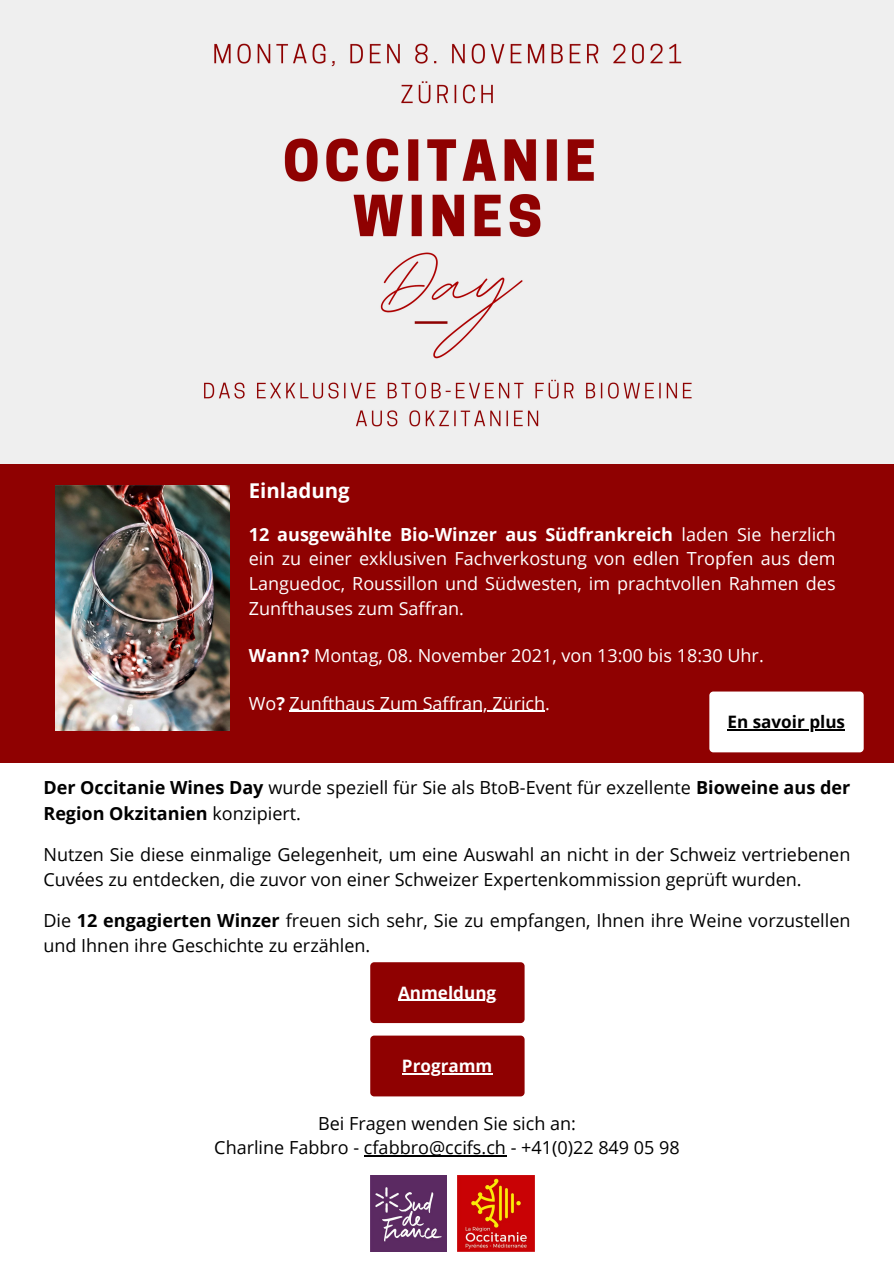
<style>
.page{position:relative;width:894px;height:1264px;background:#fff}
.page>*{position:absolute;margin:0;border:0;box-sizing:border-box;transform-origin:0 0}
.t1{font:700 20.4px "Open Sans";color:#fff}
.t2{font:18px/25px "Open Sans";color:#000}
.t3{font:18px/24.8px "Open Sans";color:#fff;text-align:justify}
.t4{font:700 17.1px "Open Sans";color:#fff}
.t5{font:700 17.1px "Open Sans";color:#000}
.s1{font-weight:700}
</style>
<div class="page">
<div style="left:0;top:0;width:893px;height:464px;background:#efefef"></div>
<div style="left:0;top:464px;width:893px;height:300px;background:#8f0101"></div>
<img style="left:56px;top:485px;width:173px;height:245px">
<div style="left:709px;top:691px;width:154px;height:61px;background:#fff;border-radius:4px"></div>
<div style="left:0;top:763px;width:893px;height:424px;background:#fff"></div>
<div style="left:370px;top:962px;width:154px;height:61px;background:#8f0101;border-radius:4px"></div>
<div style="left:370px;top:1035px;width:154px;height:61px;background:#8f0101;border-radius:4px"></div>
<img style="left:370px;top:1175px;width:76px;height:76px">
<img style="left:457px;top:1175px;width:77px;height:76px">
<hr style="left:289px;top:710px;width:256px;height:1px;background:#fff">
<hr style="left:727px;top:729px;width:117px;height:1px;background:#000">
<hr style="left:398px;top:999px;width:98px;height:1px;background:#fff">
<hr style="left:402px;top:1073px;width:90px;height:1px;background:#fff">
<hr style="left:364px;top:1155px;width:142px;height:1px;background:#000">
<p class="t1" style="left:249px;top:476px;width:102px">Einladung</p>
<p class="t3" style="left:249px;top:521px;width:588px"><span class="s1">12 ausgewählte Bio-Winzer aus Südfrankreich</span> laden Sie herzlich ein zu einer exklusiven Fachverkostung von edlen Tropfen aus dem Languedoc, Roussillon und Südwesten, im prachtvollen Rahmen des Zunfthauses zum Saffran.</p>
<p class="t3" style="left:249px;top:643px;width:516px"><span class="s1">Wann?</span> Montag, 08. November 2021, von 13:00 bis 18:30 Uhr.</p>
<p class="t3" style="left:249px;top:690px;width:302px">Wo<span class="s1">?</span> Zunfthaus Zum Saffran, Zürich.</p>
<p class="t5" style="left:727px;top:709px;width:119px">En savoir plus</p>
<p class="t2" style="left:43px;top:775px;width:808px"><span class="s1">Der Occitanie Wines Day</span> wurde speziell für Sie als BtoB-Event für exzellente <span class="s1">Bioweine aus der<br>Region Okzitanien</span> konzipiert.</p>
<p class="t2" style="left:43px;top:841px;width:808px">Nutzen Sie diese einmalige Gelegenheit, um eine Auswahl an nicht in der Schweiz vertriebenen<br>Cuvées zu entdecken, die zuvor von einer Schweizer Expertenkommission geprüft wurden.</p>
<p class="t2" style="left:43px;top:907px;width:808px">Die <span class="s1">12 engagierten Winzer</span> freuen sich sehr, Sie zu empfangen, Ihnen ihre Weine vorzustellen und Ihnen ihre Geschichte zu erzählen.</p>
<p class="t4" style="left:398px;top:980px;width:100px">Anmeldung</p>
<p class="t4" style="left:402px;top:1053px;width:92px">Programm</p>
<p class="t2" style="left:318px;top:1110px;width:259px">Bei Fragen wenden Sie sich an:</p>
<p class="t2" style="left:214px;top:1134px;width:467px">Charline Fabbro - cfabbro@ccifs.ch - +41(0)22 849 05 98</p>
</div>
